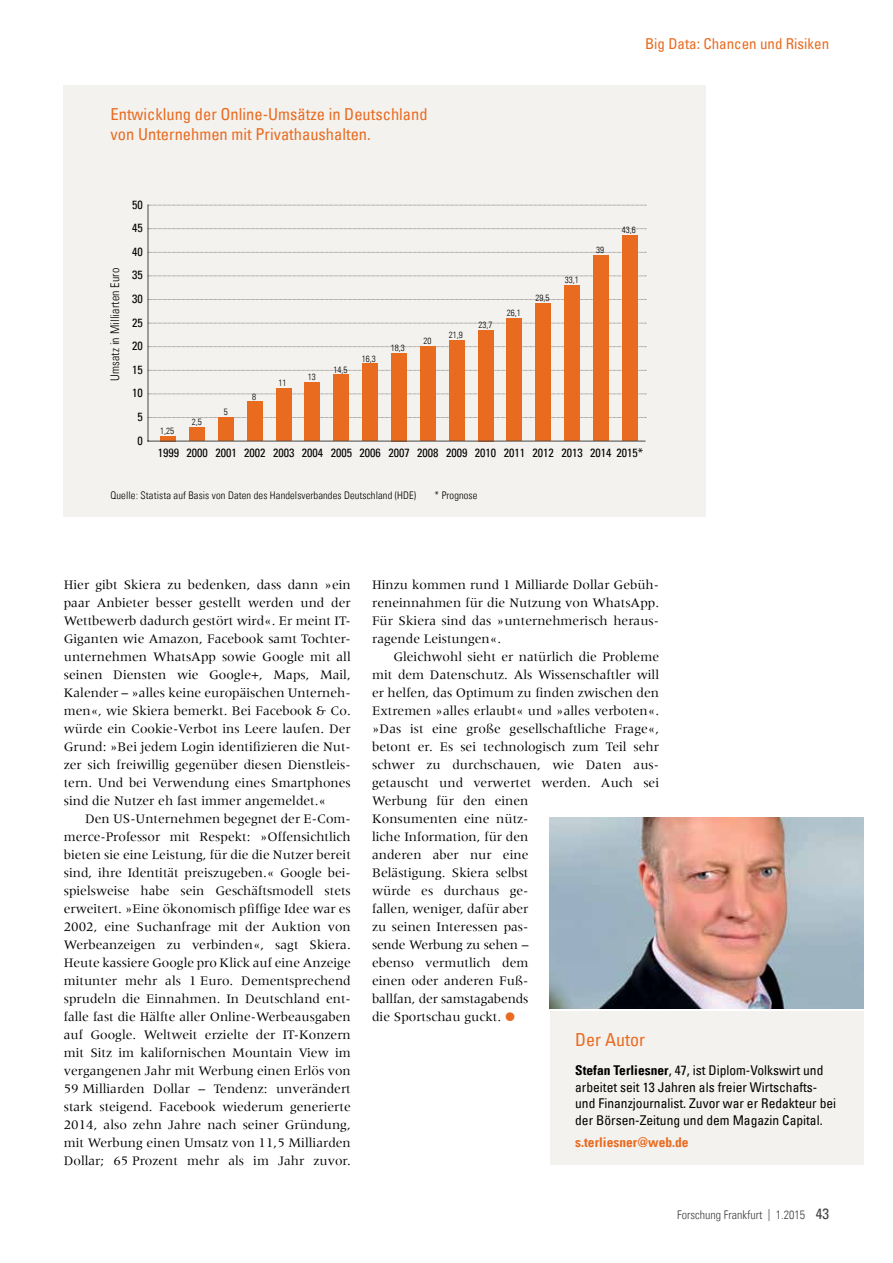
<style>
.page{position:relative;width:893px;height:1263px;background:#fff}
.page>*{position:absolute;margin:0;border:0;box-sizing:border-box;transform-origin:0 0}
.t1{font:condensed 18px "Univers Com 57";color:#e86b20}
.t2{font:condensed 16.5px/19.8px "Univers Com 57";color:#e86b20}
.t3{font:condensed 15px "Univers Com 57";color:#e86b20}
.t4{font:13.5px/18px "Meridien";color:#000;text-align:justify}
.t5{font:condensed 13.5px/16.5px "Univers Com 57";color:#000}
.t6{font:13.5px "Univers Com 67 Bold Cond";color:#e86b20}
.t7{font:condensed 12px/23.5px "Univers Com 57";color:#000}
.t8{font:12px "Univers Com 47 Light Cond";color:#414042}
.t9{font:12px "Univers Com 47 Light Cond";letter-spacing:.01em;color:#000}
.t10{font:10.5px "Univers Com 47 Light Cond";letter-spacing:.01em;color:#000}
.t11{font:9px "Univers Com 47 Light Cond";color:#000}
.s1{font-family:"Univers Com 67 Bold Cond";font-stretch:normal}
.s2{font-family:"Univers Com 57";font-stretch:condensed;font-size:15px}
</style>
<div class="page">
<div style="left:64px;top:85px;width:642px;height:432px;background:#f4f2ef"></div>
<div style="left:550px;top:1011px;width:313px;height:154px;background:#f4f2ef"></div>
<img style="left:550px;top:818px;width:313px;height:190px">
<svg style="left:149px;top:417px;width:497px;height:1px"></svg>
<svg style="left:149px;top:394px;width:497px;height:1px"></svg>
<svg style="left:149px;top:370px;width:497px;height:1px"></svg>
<svg style="left:149px;top:323px;width:497px;height:1px"></svg>
<svg style="left:149px;top:346px;width:497px;height:1px"></svg>
<svg style="left:149px;top:299px;width:497px;height:1px"></svg>
<svg style="left:149px;top:276px;width:497px;height:1px"></svg>
<svg style="left:149px;top:205px;width:497px;height:1px"></svg>
<svg style="left:149px;top:228px;width:497px;height:1px"></svg>
<svg style="left:149px;top:252px;width:497px;height:1px"></svg>
<div style="left:161px;top:436px;width:15px;height:5px;background:#e86b20"></div>
<div style="left:189px;top:428px;width:16px;height:13px;background:#e86b20"></div>
<div style="left:218px;top:417px;width:16px;height:24px;background:#e86b20"></div>
<div style="left:247px;top:402px;width:15px;height:39px;background:#e86b20"></div>
<div style="left:276px;top:389px;width:15px;height:52px;background:#e86b20"></div>
<div style="left:305px;top:383px;width:15px;height:58px;background:#e86b20"></div>
<div style="left:334px;top:375px;width:15px;height:66px;background:#e86b20"></div>
<div style="left:362px;top:364px;width:16px;height:77px;background:#e86b20"></div>
<div style="left:391px;top:353px;width:16px;height:88px;background:#e86b20"></div>
<div style="left:420px;top:347px;width:15px;height:94px;background:#e86b20"></div>
<div style="left:449px;top:340px;width:15px;height:101px;background:#e86b20"></div>
<div style="left:478px;top:330px;width:15px;height:111px;background:#e86b20"></div>
<div style="left:507px;top:318px;width:15px;height:123px;background:#e86b20"></div>
<div style="left:536px;top:303px;width:15px;height:138px;background:#e86b20"></div>
<div style="left:564px;top:285px;width:16px;height:156px;background:#e86b20"></div>
<div style="left:593px;top:255px;width:15px;height:186px;background:#e86b20"></div>
<div style="left:622px;top:235px;width:15px;height:206px;background:#e86b20"></div>
<hr style="left:148px;top:441px;width:497px;height:1px;background:#494642">
<hr style="left:148px;top:205px;width:1px;height:236px;background:#494642">
<p class="t2" style="left:111px;top:104px;width:319px">Entwicklung der Online-Umsätze in Deutschland von Unternehmen mit Privathaushalten.</p>
<p class="t3" style="left:645px;top:34px;width:186px">Big Data: Chancen und Risiken</p>
<p class="t9" style="left:108px;top:381px;width:114px;rotate:-90deg">Umsatz in Milliarten Euro</p>
<p class="t7" style="left:132px;top:192px;width:12px">50<br>45</p>
<p class="t7" style="left:132px;top:240px;width:12px">40<br>35</p>
<p class="t7" style="left:132px;top:287px;width:12px">30</p>
<p class="t7" style="left:132px;top:310px;width:12px">25</p>
<p class="t7" style="left:132px;top:334px;width:12px">20</p>
<p class="t7" style="left:132px;top:358px;width:12px">15</p>
<p class="t7" style="left:132px;top:381px;width:12px">10</p>
<p class="t7" style="left:138px;top:405px;width:7px">5</p>
<p class="t7" style="left:138px;top:428px;width:7px">0</p>
<p class="t11" style="left:160px;top:425px;width:15px">1,25</p>
<p class="t11" style="left:192px;top:417px;width:11px">2,5</p>
<p class="t11" style="left:224px;top:406px;width:6px">5</p>
<p class="t11" style="left:252px;top:391px;width:6px">8</p>
<p class="t11" style="left:278px;top:378px;width:9px">11</p>
<p class="t11" style="left:308px;top:372px;width:9px">13</p>
<p class="t11" style="left:333px;top:364px;width:15px">14,5</p>
<p class="t11" style="left:362px;top:353px;width:15px">16,3</p>
<p class="t11" style="left:391px;top:342px;width:15px">18,3</p>
<p class="t11" style="left:424px;top:336px;width:9px">20</p>
<p class="t11" style="left:449px;top:329px;width:15px">21,9</p>
<p class="t11" style="left:478px;top:319px;width:15px">23,7</p>
<p class="t11" style="left:507px;top:308px;width:15px">26,1</p>
<p class="t11" style="left:536px;top:292px;width:15px">29,5</p>
<p class="t11" style="left:565px;top:274px;width:15px">33,1</p>
<p class="t11" style="left:596px;top:245px;width:9px">39</p>
<p class="t11" style="left:622px;top:225px;width:15px">43,6</p>
<p class="t7" style="left:158px;top:441px;width:487px">1999 2000 2001 2002 2003 2004 2005 2006 2007 2008 2009 2010 2011 2012 2013 2014 2015*</p>
<p class="t10" style="left:111px;top:489px;width:307px">Quelle: Statista auf Basis von Daten des Handelsverbandes Deutschland (HDE)</p>
<p class="t10" style="left:435px;top:489px;width:44px">* Prognose</p>
<p class="t4" style="left:64px;top:576px;width:289px">Hier gibt Skiera zu bedenken, dass dann »ein paar Anbieter besser gestellt werden und der Wettbewerb dadurch gestört wird«. Er meint IT-Giganten wie Amazon, Facebook samt Tochter&shy;unternehmen WhatsApp sowie Google mit all seinen Diensten wie Google+, Maps, Mail, Kalender – »alles keine europäischen Unterneh&shy;men«, wie Skiera bemerkt. Bei Facebook &amp; Co. würde ein Cookie-Verbot ins Leere laufen. Der Grund: »Bei jedem Login identifizieren die Nut&shy;zer sich freiwillig gegenüber diesen Dienstleis&shy;tern. Und bei Verwendung eines Smartphones sind die Nutzer eh fast immer angemeldet.«</p>
<p class="t4" style="left:64px;top:810px;width:289px;text-indent:21px">Den US-Unternehmen begegnet der E-Com&shy;merce-Professor mit Respekt: »Offensichtlich bieten sie eine Leistung, für die die Nutzer bereit sind, ihre Identität preiszugeben.« Google bei&shy;spielsweise habe sein Geschäftsmodell stets erweitert. »Eine ökonomisch pfiffige Idee war es 2002, eine Suchanfrage mit der Auktion von Werbeanzeigen zu verbinden«, sagt Skiera.<br>Heute kassiere Google pro Klick auf eine Anzeige mitunter mehr als 1 Euro. Dementsprechend sprudeln die Einnahmen. In Deutschland ent&shy;falle fast die Hälfte aller Online-Werbeausgaben auf Google. Weltweit erzielte der IT-Konzern mit Sitz im kalifornischen Mountain View im vergangenen Jahr mit Werbung einen Erlös von 59 Milliarden Dollar – Tendenz: unverändert stark steigend. Facebook wiederum generierte 2014, also zehn Jahre nach seiner Gründung, mit Werbung einen Umsatz von 11,5 Milliarden Dollar; 65 Prozent mehr als im Jahr zuvor.</p>
<p class="t4" style="left:372px;top:576px;width:289px;text-align:left">Hinzu kommen rund 1 Milliarde Dollar Gebüh&shy;reneinnahmen für die Nutzung von WhatsApp.<br>Für Skiera sind das »unternehmerisch heraus&shy;ragende Leistungen«.</p>
<p class="t4" style="left:372px;top:647px;width:289px;text-align:left;text-indent:21px">Gleichwohl sieht er natürlich die Probleme mit dem Datenschutz. Als Wissenschaftler will er helfen, das Optimum zu finden zwischen den<br>Extremen »alles erlaubt« und »alles verboten«. »Das ist eine große gesellschaftliche Frage«, betont er. Es sei technologisch zum Teil sehr schwer zu durchschauen, wie Daten aus&shy;getauscht und verwertet werden. Auch sei<br>Werbung für den einen<br>Konsumenten eine nütz-<br>liche Information, für den<br>anderen aber nur eine<br>Belästigung. Skiera selbst<br>würde es durchaus ge-<br>fallen, weniger, dafür aber<br>zu seinen Interessen pas-<br>sende Werbung zu sehen –<br>ebenso vermutlich dem<br>einen oder anderen Fuß-<br>ballfan, der samstagabends<br>die Sportschau guckt.</p>
<h1 class="t1" style="left:575px;top:1028px;width:71px">Der Autor</h1>
<p class="t5" style="left:575px;top:1062px;width:262px"><span class="s1">Stefan Terliesner</span>, 47, ist Diplom-Volkswirt und arbeitet seit 13 Jahren als freier Wirtschafts&shy;und Finanzjournalist. Zuvor war er Redakteur bei der Börsen-Zeitung und dem Magazin Capital.</p>
<p class="t6" style="left:575px;top:1134px;width:115px">s.terliesner@web.de</p>
<p class="t8" style="left:677px;top:1208px;width:153px">Forschung Frankfurt | 1.2015 <span class="s2">43</span></p>
</div>
